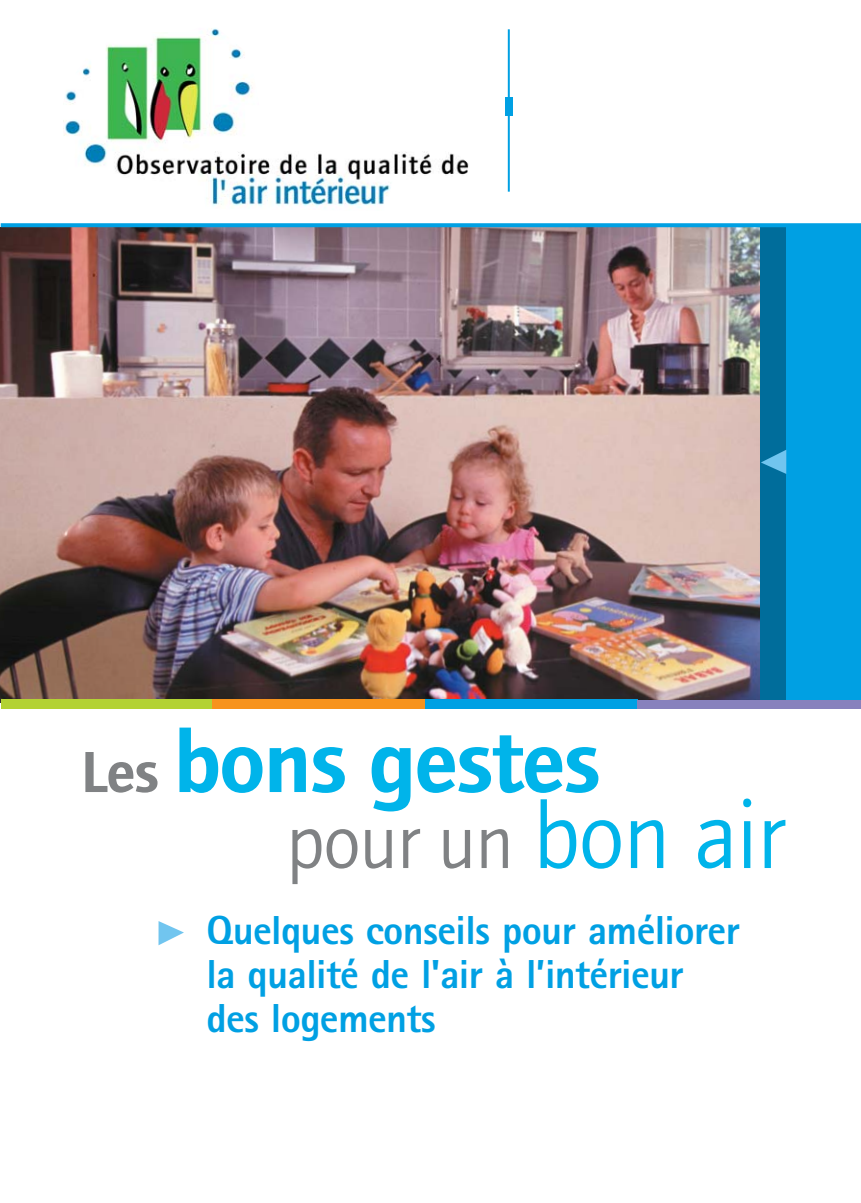
<style>
.page{position:relative;width:861px;height:1203px;background:#fff}
.page>*{position:absolute;margin:0;border:0;box-sizing:border-box;transform-origin:0 0}
.t1{font:90px "Foundry Journal Demi";letter-spacing:-.02em;color:#00b4ea}
.t2{font:78px "Foundry Journal";letter-spacing:-.015em;color:#808284}
.t3{font:800 40.6px/44px "Rotis Sans Serif";letter-spacing:-.015em;color:#00a0e3}
.s1{font-size:60px;color:#808284}
.s2{font-size:96px;color:#00b4ea}
</style>
<div class="page">
<img style="left:0;top:28px;width:861px;height:918px">
<h1 class="t1" style="left:81px;top:708px;width:522px"><span class="s1">Les</span> bons gestes</h1>
<h2 class="t2" style="left:286px;top:795px;width:499px">pour un <span class="s2">bon air</span></h2>
<p class="t3" style="left:206px;top:912px;width:535px">Quelques conseils pour améliorer la qualité de l'air à l’intérieur des logements</p>
</div>
